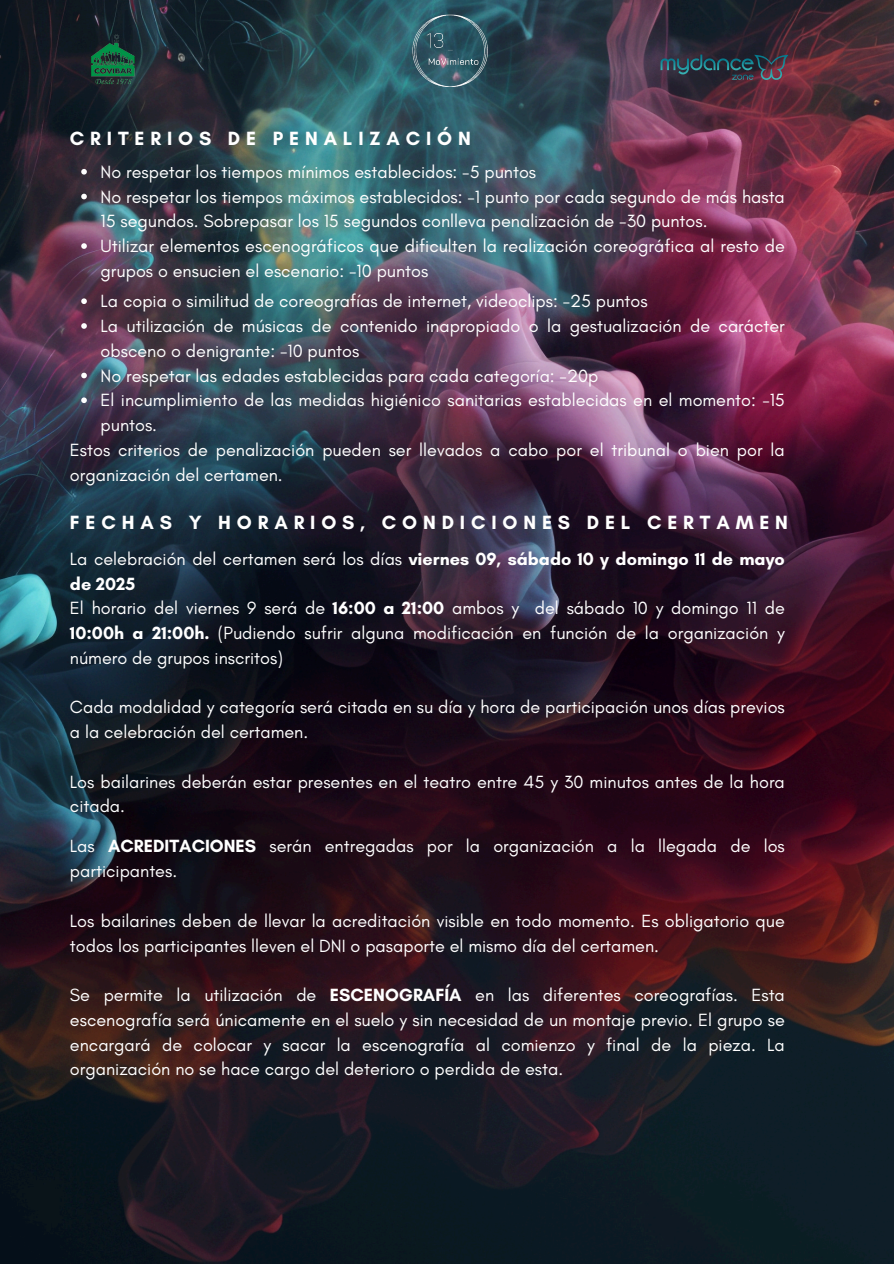
<style>
.page{position:relative;width:894px;height:1264px;background:#fff}
.page>*{position:absolute;margin:0;border:0;box-sizing:border-box;transform-origin:0 0}
.t1{font:700 19.5px "Glacial Indifference";letter-spacing:.3em;color:#fff}
.t2{font:18px/24.8px "Glacial Indifference";color:#fff}
.t3{font:700 18px/24.8px "Glacial Indifference";color:#fff}
.s1{font-weight:400}
.s2{font-weight:700}
</style>
<div class="page">
<img style="left:0;top:0;width:893px;height:1263px">
<img style="left:370px;top:0;width:154px;height:97px">
<svg style="left:81px;top:298px;width:6px;height:6px"></svg>
<svg style="left:81px;top:323px;width:6px;height:6px"></svg>
<svg style="left:81px;top:373px;width:6px;height:5px"></svg>
<svg style="left:81px;top:397px;width:6px;height:6px"></svg>
<img style="left:89px;top:31px;width:48px;height:58px">
<svg style="left:660px;top:55px;width:128px;height:26px;background:#353d4a"></svg>
<svg style="left:81px;top:169px;width:6px;height:5px"></svg>
<svg style="left:81px;top:194px;width:6px;height:5px"></svg>
<svg style="left:81px;top:243px;width:6px;height:6px"></svg>
<h1 class="t1" style="left:70px;top:127px;width:402px">CRITERIOS DE PENALIZACIÓN</h1>
<p class="t2" style="left:101px;top:159px;width:437px">No respetar los tiempos mínimos establecidos: -5 puntos</p>
<p class="t2" style="left:101px;top:184px;width:685px">No respetar los tiempos máximos establecidos: -1 punto por cada segundo de más hasta<br>15 segundos. Sobrepasar los 15 segundos conlleva penalización de -30 puntos.</p>
<p class="t2" style="left:101px;top:233px;width:685px">Utilizar elementos escenográficos que dificulten la realización coreográfica al resto de grupos o ensucien el escenario: -10 puntos</p>
<p class="t2" style="left:101px;top:289px;width:548px">La copia o similitud de coreografías de internet, videoclips: -25 puntos</p>
<p class="t2" style="left:101px;top:313px;width:685px">La utilización de músicas de contenido inapropiado o la gestualización de carácter obsceno o denigrante: -10 puntos</p>
<p class="t2" style="left:101px;top:363px;width:499px">No respetar las edades establecidas para cada categoría: -20p</p>
<p class="t2" style="left:101px;top:388px;width:685px">El incumplimiento de las medidas higiénico sanitarias establecidas en el momento: -15 puntos.</p>
<p class="t2" style="left:70px;top:437px;width:716px">Estos criterios de penalización pueden ser llevados a cabo por el tribunal o bien por la organización del certamen.</p>
<p class="t1" style="left:70px;top:510px;width:719px">FECHAS Y HORARIOS, CONDICIONES DEL CERTAMEN</p>
<p class="t3" style="left:70px;top:546px;width:716px"><span class="s1">La celebración del certamen será los días</span> viernes 09, sábado 10 y domingo 11 de mayo de 2025</p>
<h1 class="t2" style="left:70px;top:595px;width:716px;text-align:justify">El horario del viernes 9 será de <span class="s2">16:00 a 21:00</span> ambos y del sábado 10 y domingo 11 de <span class="s2">10:00h a 21:00h.</span> (Pudiendo sufrir alguna modificación en función de la organización y número de grupos inscritos)</h1>
<p class="t2" style="left:70px;top:694px;width:716px">Cada modalidad y categoría será citada en su día y hora de participación unos días previos a la celebración del certamen.</p>
<p class="t2" style="left:70px;top:769px;width:716px">Los bailarines deberán estar presentes en el teatro entre 45 y 30 minutos antes de la hora citada.</p>
<p class="t2" style="left:70px;top:833px;width:716px">Las <span class="s2">ACREDITACIONES</span> serán entregadas por la organización a la llegada de los participantes.</p>
<p class="t2" style="left:70px;top:908px;width:716px">Los bailarines deben de llevar la acreditación visible en todo momento. Es obligatorio que todos los participantes lleven el DNI o pasaporte el mismo día del certamen.</p>
<p class="t2" style="left:70px;top:982px;width:716px;text-align:justify">Se permite la utilización de <span class="s2">ESCENOGRAFÍA</span> en las diferentes coreografías. Esta escenografía será únicamente en el suelo y sin necesidad de un montaje previo. El grupo se encargará de colocar y sacar la escenografía al comienzo y final de la pieza. La organización no se hace cargo del deterioro o perdida de esta.</p>
</div>
